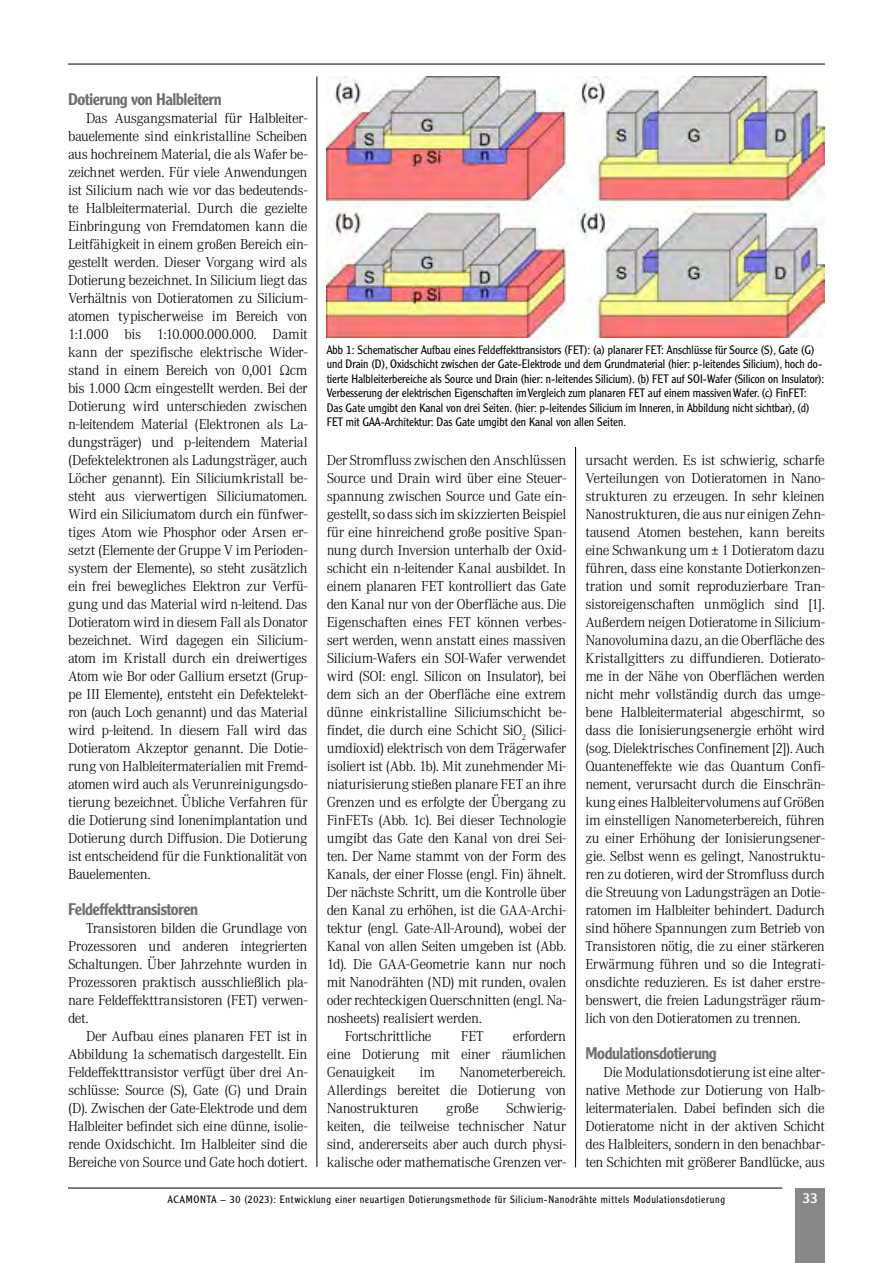
<style>
.page{position:relative;width:893px;height:1263px;background:#fff}
.page>*{position:absolute;margin:0;border:0;box-sizing:border-box;transform-origin:0 0}
.t1{font:500 16.5px "Clearface Gothic LT Std";letter-spacing:-.03em;color:#6e6e6e}
.t2{font:300 15px/18px "Corporate A";letter-spacing:-.03em;color:#000;text-align:justify}
.t3{font:14.25px "Clearface Gothic LT Std";color:#fff}
.t4{font:300 12px/14.4px "Clearface Gothic LT Std";color:#000}
.t5{font:300 10.5px "Clearface Gothic LT Std";letter-spacing:.055em;color:#000}
</style>
<div class="page">
<hr style="left:68px;top:64px;width:757px;height:1px;background:#000">
<hr style="left:68px;top:1188px;width:714px;height:1px;background:#000">
<img style="left:327px;top:76px;width:498px;height:261px">
<hr style="left:317px;top:77px;width:1px;height:1090px;background:#000">
<hr style="left:575px;top:447px;width:1px;height:720px;background:#000">
<div style="left:796px;top:1188px;width:29px;height:75px;background:#868786"></div>
<p class="t1" style="left:68px;top:89px;width:155px">Dotierung von Halbleitern</p>
<p class="t2" style="left:68px;top:108px;width:241px;text-indent:18px">Das Ausgangsmaterial für Halbleiter&shy;bauelemente sind einkristalline Scheiben aus hochreinem Material, die als Wafer be&shy;zeichnet werden. Für viele Anwendungen ist Silicium nach wie vor das bedeutends&shy;te Halbleitermaterial. Durch die gezielte Einbringung von Fremdatomen kann die Leitfähigkeit in einem großen Bereich ein&shy;gestellt werden. Dieser Vorgang wird als Dotierung bezeichnet. In Silicium liegt das Verhältnis von Dotieratomen zu Silicium&shy;atomen typischerweise im Bereich von 1:1.000 bis 1:10.000.000.000. Damit kann der spezifische elektrische Wider&shy;stand in einem Bereich von 0,001 Ωcm bis 1.000 Ωcm eingestellt werden. Bei der Dotierung wird unterschieden zwischen n-leitendem Material (Elektronen als La&shy;dungsträger) und p-leitendem Material (Defektelektronen als Ladungsträger, auch Löcher genannt). Ein Siliciumkristall be&shy;steht aus vierwertigen Siliciumatomen.<br>Wird ein Siliciumatom durch ein fünfwer&shy;tiges Atom wie Phosphor oder Arsen er&shy;setzt (Elemente der Gruppe V im Perioden&shy;system der Elemente), so steht zusätzlich ein frei bewegliches Elektron zur Verfü&shy;gung und das Material wird n-leitend. Das Dotieratom wird in diesem Fall als Donator bezeichnet. Wird dagegen ein Silicium&shy;atom im Kristall durch ein dreiwertiges Atom wie Bor oder Gallium ersetzt (Grup&shy;pe III Elemente), entsteht ein Defektelekt&shy;ron (auch Loch genannt) und das Material wird p-leitend. In diesem Fall wird das Dotieratom Akzeptor genannt. Die Dotie&shy;rung von Halbleitermaterialien mit Fremd&shy;atomen wird auch als Verunreinigungsdo&shy;tierung bezeichnet. Übliche Verfahren für die Dotierung sind Ionenimplantation und Dotierung durch Diffusion. Die Dotierung ist entscheidend für die Funktionalität von Bauelementen.</p>
<p class="t1" style="left:68px;top:899px;width:132px">Feldeffekttransistoren</p>
<p class="t2" style="left:68px;top:918px;width:241px;text-indent:18px">Transistoren bilden die Grundlage von Prozessoren und anderen integrierten Schaltungen. Über Jahrzehnte wurden in Prozessoren praktisch ausschließlich pla&shy;nare Feldeffekttransistoren (FET) verwen&shy;det.</p>
<p class="t2" style="left:68px;top:1026px;width:241px;text-indent:18px">Der Aufbau eines planaren FET ist in Abbildung 1a schematisch dargestellt. Ein Feldeffekttransistor verfügt über drei An&shy;schlüsse: Source (S), Gate (G) und Drain (D). Zwischen der Gate-Elektrode und dem Halbleiter befindet sich eine dünne, isolie&shy;rende Oxidschicht. Im Halbleiter sind die Bereiche von Source und Gate hoch dotiert.</p>
<p class="t4" style="left:327px;top:343px;width:499px">Abb 1: Schematischer Aufbau eines Feldeffekttransistors (FET): (a) planarer FET: Anschlüsse für Source (S), Gate (G) und Drain (D), Oxidschicht zwischen der Gate-Elektrode und dem Grundmaterial (hier: p-leitendes Silicium), hoch do&shy;tierte Halbleiterbereiche als Source und Drain (hier: n-leitendes Silicium). (b) FET auf SOI-Wafer (Silicon on Insulator):<br>Verbesserung der elektrischen Eigenschaften im Vergleich zum planaren FET auf einem massiven Wafer. (c) FinFET:<br>Das Gate umgibt den Kanal von drei Seiten. (hier: p-leitendes Silicium im Inneren, in Abbildung nicht sichtbar), (d)<br>FET mit GAA-Architektur: Das Gate umgibt den Kanal von allen Seiten.</p>
<p class="t2" style="left:327px;top:450px;width:241px">Der Stromfluss zwischen den Anschlüssen</p>
<p class="t2" style="left:327px;top:468px;width:241px">Source und Drain wird über eine Steuer-</p>
<p class="t2" style="left:327px;top:486px;width:241px">spannung zwischen Source und Gate ein-</p>
<p class="t2" style="left:327px;top:504px;width:241px">gestellt, so dass sich im skizzierten Beispiel</p>
<p class="t2" style="left:327px;top:522px;width:241px">für eine hinreichend große positive Span-</p>
<p class="t2" style="left:327px;top:540px;width:241px">nung durch Inversion unterhalb der Oxid-</p>
<p class="t2" style="left:327px;top:558px;width:241px">schicht ein n-leitender Kanal ausbildet. In</p>
<p class="t2" style="left:327px;top:576px;width:241px">einem planaren FET kontrolliert das Gate</p>
<p class="t2" style="left:327px;top:594px;width:241px">den Kanal nur von der Oberfläche aus. Die</p>
<p class="t2" style="left:327px;top:612px;width:241px">Eigenschaften eines FET können verbes-</p>
<p class="t2" style="left:327px;top:630px;width:241px">sert werden, wenn anstatt eines massiven</p>
<p class="t2" style="left:327px;top:648px;width:241px">Silicium-Wafers ein SOI-Wafer verwendet</p>
<p class="t2" style="left:327px;top:666px;width:241px">wird (SOI: engl. Silicon on Insulator), bei</p>
<p class="t2" style="left:327px;top:684px;width:241px">dem sich an der Oberfläche eine extrem</p>
<p class="t2" style="left:327px;top:702px;width:241px">dünne einkristalline Siliciumschicht be-</p>
<p class="t2" style="left:327px;top:720px;width:241px">findet, die durch eine Schicht SiO<sub>2</sub> (Silici-</p>
<p class="t2" style="left:327px;top:738px;width:241px">umdioxid) elektrisch von dem Trägerwafer</p>
<p class="t2" style="left:327px;top:756px;width:241px">isoliert ist (Abb. 1b). Mit zunehmender Mi-</p>
<p class="t2" style="left:327px;top:774px;width:241px">niaturisierung stießen planare FET an ihre</p>
<p class="t2" style="left:327px;top:792px;width:241px">Grenzen und es erfolgte der Übergang zu</p>
<p class="t2" style="left:327px;top:810px;width:241px">FinFETs (Abb. 1c). Bei dieser Technologie</p>
<p class="t2" style="left:327px;top:828px;width:241px">umgibt das Gate den Kanal von drei Sei-</p>
<p class="t2" style="left:327px;top:846px;width:241px">ten. Der Name stammt von der Form des</p>
<p class="t2" style="left:327px;top:864px;width:241px">Kanals, der einer Flosse (engl. Fin) ähnelt.</p>
<p class="t2" style="left:327px;top:882px;width:241px">Der nächste Schritt, um die Kontrolle über</p>
<p class="t2" style="left:327px;top:900px;width:241px">den Kanal zu erhöhen, ist die GAA-Archi-</p>
<p class="t2" style="left:327px;top:918px;width:241px">tektur (engl. Gate-All-Around), wobei der</p>
<p class="t2" style="left:327px;top:936px;width:241px">Kanal von allen Seiten umgeben ist (Abb.</p>
<p class="t2" style="left:327px;top:954px;width:241px">1d). Die GAA-Geometrie kann nur noch</p>
<p class="t2" style="left:327px;top:972px;width:241px">mit Nanodrähten (ND) mit runden, ovalen</p>
<p class="t2" style="left:327px;top:990px;width:241px">oder rechteckigen Querschnitten (engl. Na-</p>
<p class="t2" style="left:327px;top:1008px;width:157px">nosheets) realisiert werden.</p>
<p class="t2" style="left:345px;top:1026px;width:88px">Fortschrittliche</p>
<p class="t2" style="left:461px;top:1026px;width:24px">FET</p>
<p class="t2" style="left:327px;top:1026px;width:241px;text-indent:186px">erfordern eine Dotierung mit einer räumlichen Genauigkeit</p>
<p class="t2" style="left:327px;top:1062px;width:241px;text-indent:133px">Nanometerbereich.<br>Allerdings bereitet die Dotierung von Nanostrukturen</p>
<p class="t2" style="left:420px;top:1062px;width:17px">im</p>
<p class="t2" style="left:327px;top:1098px;width:241px;text-indent:180px">Schwierig&shy;keiten, die teilweise technischer Natur sind, andererseits aber auch durch physi&shy;kalische oder mathematische Grenzen ver-</p>
<p class="t2" style="left:446px;top:1098px;width:34px">große</p>
<p class="t2" style="left:585px;top:450px;width:241px">ursacht werden. Es ist schwierig, scharfe Verteilungen von Dotieratomen in Nano&shy;strukturen zu erzeugen. In sehr kleinen Nanostrukturen, die aus nur einigen Zehn&shy;tausend Atomen bestehen, kann bereits eine Schwankung um ± 1 Dotieratom dazu führen, dass eine konstante Dotierkonzen&shy;tration und somit reproduzierbare Tran&shy;sistoreigenschaften unmöglich sind [1].<br>Außerdem neigen Dotieratome in Silicium-Nanovolumina dazu, an die Oberfläche des Kristallgitters zu diffundieren. Dotierato&shy;me in der Nähe von Oberflächen werden nicht mehr vollständig durch das umge&shy;bene Halbleitermaterial abgeschirmt, so dass die Ionisierungsenergie erhöht wird (sog. Dielektrisches Confinement [2]). Auch Quanteneffekte wie das Quantum Confi&shy;nement, verursacht durch die Einschrän&shy;kung eines Halbleitervolumens auf Größen im einstelligen Nanometerbereich, führen zu einer Erhöhung der Ionisierungsener&shy;gie. Selbst wenn es gelingt, Nanostruktu&shy;ren zu dotieren, wird der Stromfluss durch die Streuung von Ladungsträgen an Dotie&shy;ratomen im Halbleiter behindert. Dadurch sind höhere Spannungen zum Betrieb von Transistoren nötig, die zu einer stärkeren Erwärmung führen und so die Integrati&shy;onsdichte reduzieren. Es ist daher erstre&shy;benswert, die freien Ladungsträger räum&shy;lich von den Dotieratomen zu trennen.</p>
<p class="t1" style="left:585px;top:1043px;width:133px">Modulationsdotierung</p>
<p class="t2" style="left:585px;top:1062px;width:241px;text-indent:18px">Die Modulationsdotierung ist eine alter&shy;native Methode zur Dotierung von Halb&shy;leitermaterialen. Dabei befinden sich die Dotieratome nicht in der aktiven Schicht des Halbleiters, sondern in den benachbar&shy;ten Schichten mit größerer Bandlücke, aus</p>
<p class="t5" style="left:168px;top:1193px;width:559px">ACAMONTA – 30 (2023): Entwicklung einer neuartigen Dotierungsmethode für Silicium-Nanodrähte mittels Modulationsdotierung</p>
<p class="t3" style="left:803px;top:1189px;width:16px">33</p>
</div>
